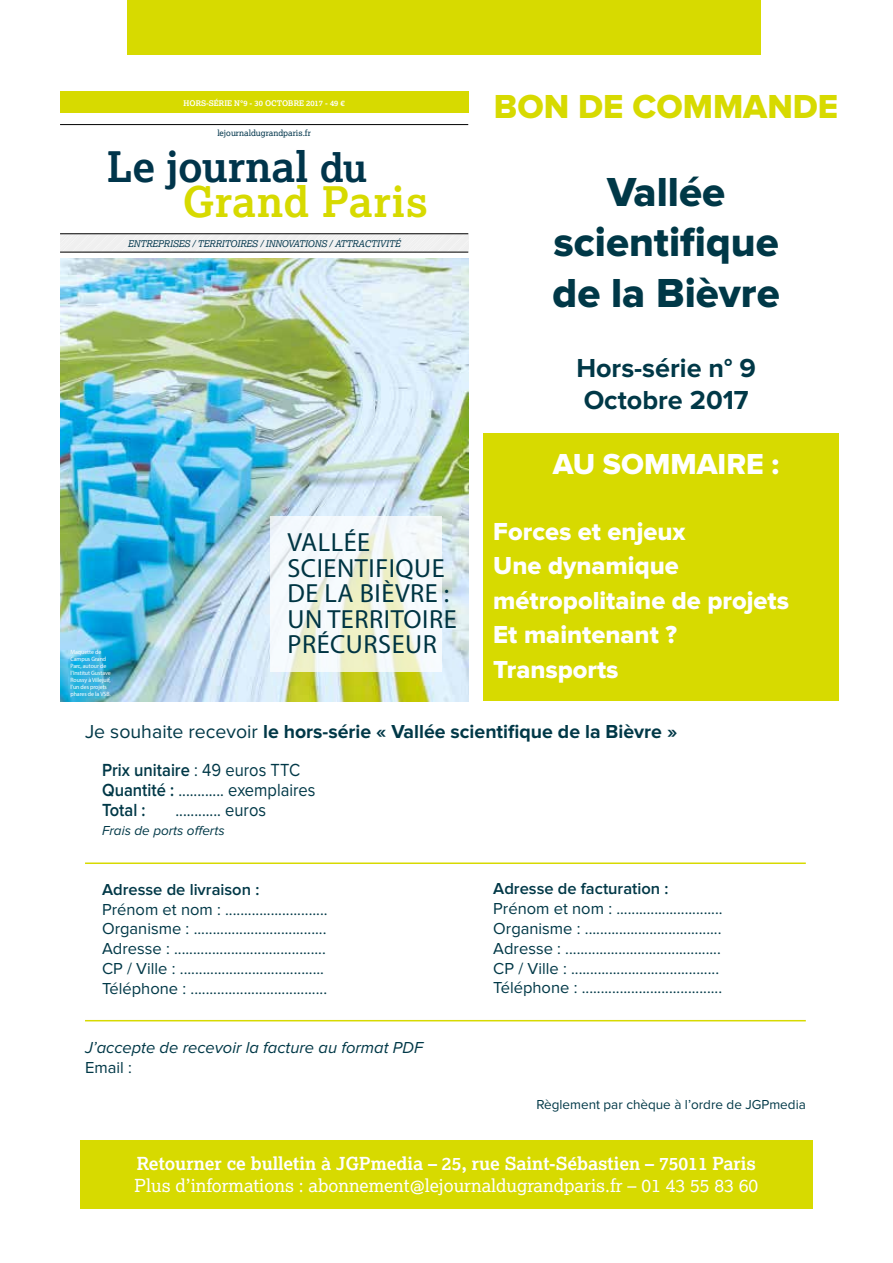
<style>
.page{position:relative;width:893px;height:1263px;background:#fff}
.page>*{position:absolute;margin:0;border:0;box-sizing:border-box;transform-origin:0 0}
.t1{font:700 42.15px/34.3px "Lexia";letter-spacing:.005em;color:#d7da00}
.t2{font:42px/50.4px "Proxima Nova Extrabld";color:#003847;text-align:center}
.t3{font:34.5px "Proxima Nova Extrabld";color:#d7da00}
.t4{font:30px "Proxima Nova Extrabld";color:#fff}
.t5{font:700 27px/32.4px "Proxima Nova";color:#003847}
.t6{font:26.25px/25.5px "Myriad Pro";letter-spacing:.02em;color:#003543}
.t7{font:25.5px/34.5px "Proxima Nova Extrabld";color:#fff}
.t8{font:700 19.5px "Proxima Nova";color:#003847}
.t9{font:18.15px/19.8px "Proxima Nova";color:#003847;scale:.91 1}
.t10{font:18px "Lexia";color:#fff}
.t11{font:700 18px "Lexia";color:#fff}
.t12{font:16.5px/19.8px "Proxima Nova";color:#003847}
.t13{font:600 16.5px "Proxima Nova";color:#003847}
.t14{font:italic 16.5px "Proxima Nova";color:#003847}
.t15{font:13.5px "Proxima Nova";color:#003847}
.t16{font:italic 13.5px "Proxima Nova";color:#003847}
.t17{font:italic 9.3px "Lexia";color:#00354b}
.t18{font:8.55px "Lexia";color:#00354b}
.t19{font:700 7.8px "Lexia";color:#fff}
.t20{font:6.15px/6.9px "Myriad Pro";letter-spacing:-.01em;color:#fff;scale:.95 1}
.s1{color:#00354b}
.s2{font-size:39.45px;color:#00354b}
.s3{font-weight:400}
.s4{font-weight:600}
</style>
<div class="page">
<div style="left:484px;top:434px;width:355px;height:267px;background:#d7da00"></div>
<img style="left:60px;top:259px;width:408px;height:443px">
<div style="left:60px;top:91px;width:408px;height:22px;background:#d7da00"></div>
<hr style="left:60px;top:233px;width:408px;height:1px;background:#000">
<hr style="left:60px;top:124px;width:408px;height:1px;background:#000">
<svg style="left:271px;top:517px;width:171px;height:155px;fill:#f4f9fc"></svg>
<hr style="left:60px;top:252px;width:408px;height:1px;background:#000">
<hr style="left:85px;top:862px;width:721px;height:2px;background:#d7da00">
<hr style="left:85px;top:1020px;width:721px;height:1px;background:#d7da00">
<div style="left:80px;top:1141px;width:733px;height:68px;background:#d7da00"></div>
<div style="left:128px;top:0;width:633px;height:54px;background:#d7da00"></div>
<p class="t19" style="left:184px;top:98px;width:163px">HORS-SÉRIE N°9 - 30 OCTOBRE 2017 - 49 €</p>
<p class="t18" style="left:217px;top:127px;width:95px">lejournaldugrandparis.fr</p>
<h1 class="t1" style="left:183px;top:149px;width:247px;text-indent:-75px"><span class="s1">Le journal</span> <span class="s2">du<br></span>Grand Paris</h1>
<p class="t17" style="left:128px;top:237px;width:274px">ENTREPRISES / TERRITOIRES / INNOVATIONS / ATTRACTIVITÉ</p>
<p class="t20" style="left:70px;top:648px;width:44px">Maquette de<br>Campus Grand<br>Parc, autour de l’Institut Gustave<br>Roussy à Villejuif, l’un des projets phares de la VSB.</p>
<h3 class="t6" style="left:287px;top:529px;width:171px">VALLÉE<br>SCIENTIFIQUE<br>DE LA BIÈVRE :<br>UN TERRITOIRE<br>PRÉCURSEUR</h3>
<h3 class="t3" style="left:494px;top:86px;width:346px">BON DE COMMANDE</h3>
<h2 class="t2" style="left:553px;top:168px;width:229px">Vallée scientifique de la Bièvre</h2>
<h3 class="t5" style="left:576px;top:352px;width:181px">Hors-série n° 9<br>Octobre 2017</h3>
<h3 class="t4" style="left:553px;top:447px;width:228px">AU SOMMAIRE :</h3>
<h3 class="t7" style="left:493px;top:514px;width:297px">Forces et enjeux<br>Une dynamique métropolitaine de projets<br>Et maintenant ?<br>Transports</h3>
<p class="t8" style="left:85px;top:720px;width:594px"><span class="s3">Je souhaite recevoir</span> le hors-série « Vallée scientifique de la Bièvre »</p>
<p class="t9" style="left:102px;top:760px;width:236px"><span class="s4">Prix unitaire</span> : 49 euros TTC<br><span class="s4">Quantité :</span> ............ exemplaires<br><span class="s4">Total :</span></p>
<p class="t9" style="left:175px;top:800px;width:101px">............ euros</p>
<p class="t16" style="left:102px;top:823px;width:124px">Frais de ports offerts</p>
<p class="t13" style="left:102px;top:880px;width:159px">Adresse de livraison :</p>
<p class="t12" style="left:102px;top:899px;width:227px">Prénom et nom : ...........................<br>Organisme : ...................................<br>Adresse : ........................................<br>CP / Ville : ......................................<br>Téléphone : ....................................</p>
<p class="t14" style="left:85px;top:1038px;width:340px">J’accepte de recevoir la facture au format PDF</p>
<p class="t12" style="left:85px;top:1058px;width:48px">Email :</p>
<p class="t13" style="left:493px;top:879px;width:177px">Adresse de facturation :</p>
<p class="t12" style="left:493px;top:899px;width:231px">Prénom et nom : ............................<br>Organisme : ....................................<br>Adresse : .........................................<br>CP / Ville : .......................................<br>Téléphone : .....................................</p>
<p class="t15" style="left:536px;top:1097px;width:271px">Règlement par chèque à l’ordre de JGPmedia</p>
<p class="t11" style="left:137px;top:1152px;width:621px">Retourner ce bulletin à JGPmedia – 25, rue Saint-Sébastien – 75011 Paris</p>
<p class="t10" style="left:135px;top:1174px;width:625px">Plus d’informations : abonnement@lejournaldugrandparis.fr – 01 43 55 83 60</p>
</div>
